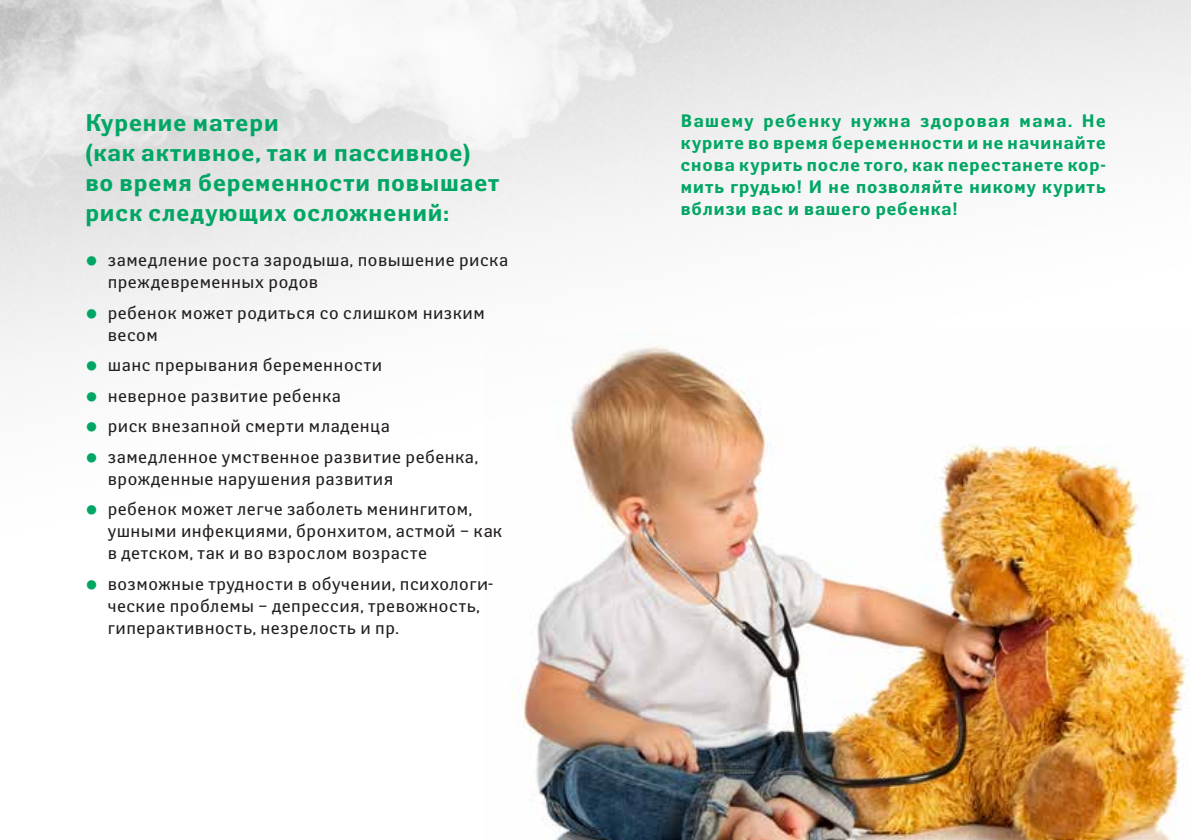
<style>
.page{position:relative;width:1191px;height:840px;background:#fff}
.page>*{position:absolute;margin:0;border:0;box-sizing:border-box;transform-origin:0 0}
.t1{font:700 24px/30px "Yanus";letter-spacing:.015em;color:#00a664}
.t2{font:18px/22px "Yanus";letter-spacing:.03em;color:#231f20}
.t3{font:700 18px/22px "Yanus";letter-spacing:.03em;color:#00a664;text-align:justify}
.s1{font-family:"Helvetica Neue";font-weight:500;font-size:26px;color:#00a664}
</style>
<div class="page">
<img style="left:485px;top:331px;width:704px;height:508px">
<h1 class="t1" style="left:85px;top:109px;width:416px">Курение матери<br>(как активное, так и пассивное) во время беременности повышает риск следующих осложнений:</h1>
<p class="t2" style="left:108px;top:248px;width:402px;text-indent:-23px"><span class="s1">•</span> замедление роста зародыша, повышение риска преждевременных родов</p>
<p class="t2" style="left:108px;top:301px;width:378px;text-indent:-23px"><span class="s1">•</span> ребенок может родиться со слишком низким весом</p>
<p class="t2" style="left:85px;top:353px;width:299px"><span class="s1">•</span> шанс прерывания беременности</p>
<p class="t2" style="left:85px;top:384px;width:257px"><span class="s1">•</span> неверное развитие ребенка</p>
<p class="t2" style="left:85px;top:415px;width:306px"><span class="s1">•</span> риск внезапной смерти младенца</p>
<p class="t2" style="left:108px;top:445px;width:372px;text-indent:-23px"><span class="s1">•</span> замедленное умственное развитие ребенка, врожденные нарушения развития</p>
<p class="t2" style="left:108px;top:498px;width:396px;text-indent:-23px"><span class="s1">•</span> ребенок может легче заболеть менингитом, ушными инфекциями, бронхитом, астмой – как в детском, так и во взрослом возрасте</p>
<p class="t2" style="left:108px;top:572px;width:387px;text-indent:-23px"><span class="s1">•</span> возможные трудности в обучении, психологи&shy;ческие проблемы – депрессия, тревожность, гиперактивность, незрелость и пр.</p>
<p class="t3" style="left:680px;top:110px;width:427px">Вашему ребенку нужна здоровая мама. Не курите во время беременности и не начинайте снова курить после того, как перестанете кор&shy;мить грудью! И не позволяйте никому курить вблизи вас и вашего ребенка!</p>
</div>
